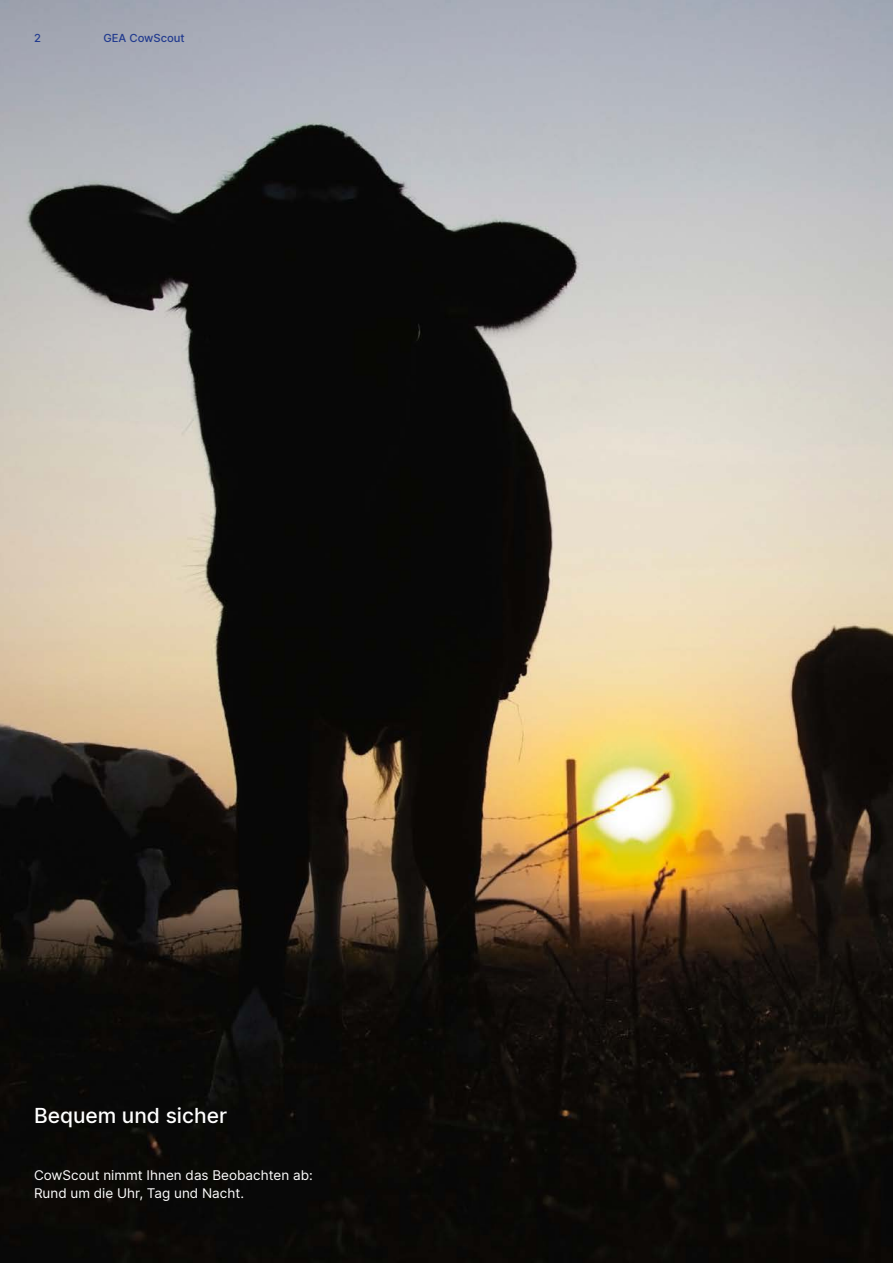
<style>
.page{position:relative;width:893px;height:1263px;background:#fff}
.page>*{position:absolute;margin:0;border:0;box-sizing:border-box;transform-origin:0 0}
.t1{font:500 21px "Inter";color:#fff}
.t2{font:13.5px/18.9px "Inter";color:#fff}
.t3{font:500 11.25px "Inter";color:#213a8f}
</style>
<div class="page">
<img style="left:0;top:0;width:893px;height:1263px">
<p class="t3" style="left:34px;top:30px;width:8px">2</p>
<p class="t3" style="left:103px;top:30px;width:83px">GEA CowScout</p>
<h1 class="t1" style="left:34px;top:1100px;width:195px">Bequem und sicher</h1>
<p class="t2" style="left:34px;top:1165px;width:280px">CowScout nimmt Ihnen das Beobachten ab:<br>Rund um die Uhr, Tag und Nacht.</p>
</div>
